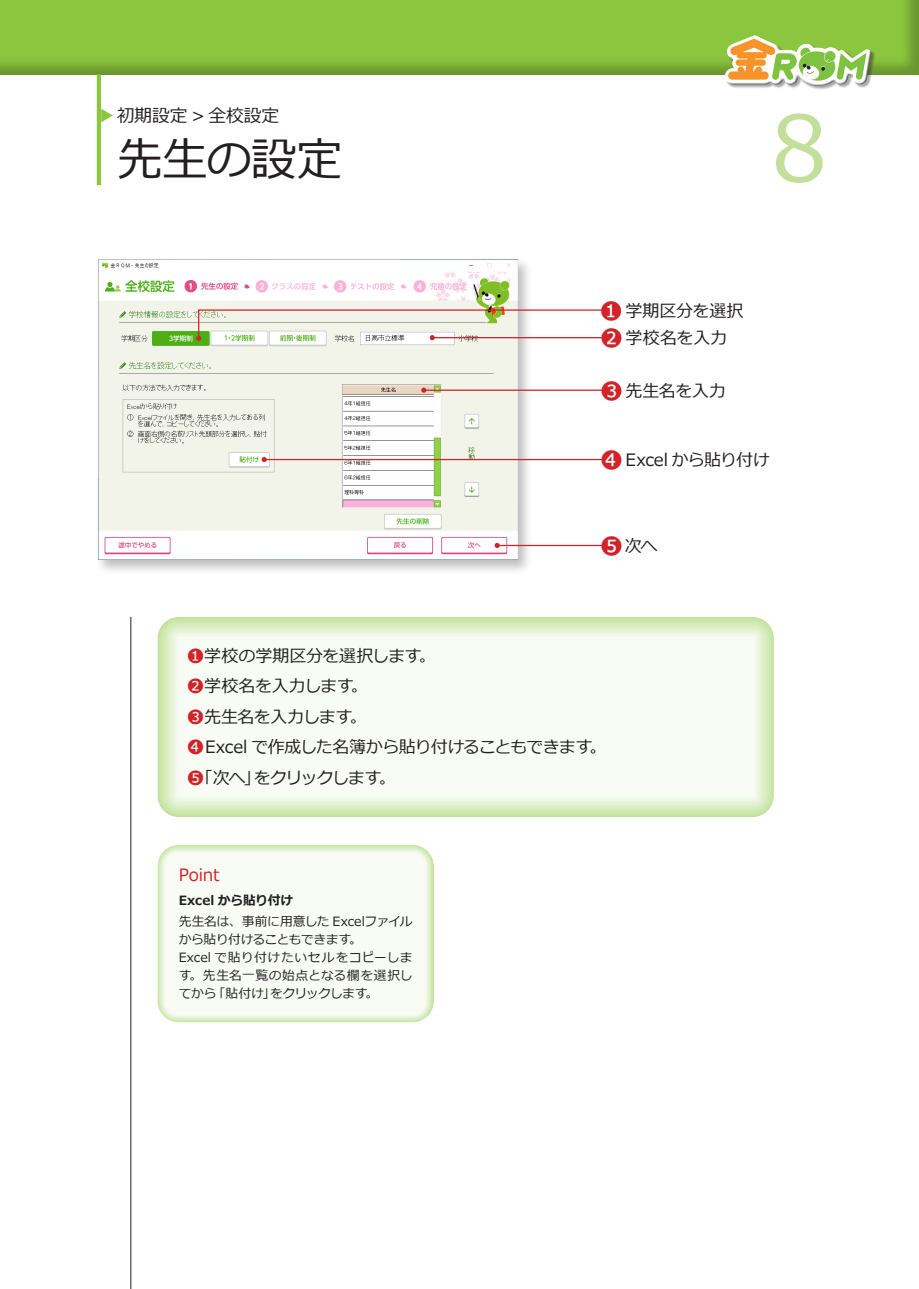
<style>
.page{position:relative;width:919px;height:1289px;background:#fff}
.page>*{position:absolute;margin:0;border:0;box-sizing:border-box;transform-origin:0 0}
.t1{font:90.3px "Meiryo UI";color:#c4df9b}
.t2{font:45.75px "Meiryo";letter-spacing:-.015em;color:#231f20}
.t3{font:17.7px "Meiryo";color:#231f20}
.t4{font:16.95px/30.6px "Meiryo";letter-spacing:-.025em;color:#231f20}
.t5{font:16.95px "Meiryo";letter-spacing:-.005em;color:#231f20}
.t6{font:16.95px "Meiryo";letter-spacing:-.01em;color:#d1232a}
.t7{font:12.75px/18.1px "Meiryo";letter-spacing:-.015em;color:#231f20}
.t8{font:700 12.75px "Meiryo";color:#231f20}
.s1{color:#8bc63e}
.s2{font-size:22.35px;color:#d1232a}
.s3{color:#d1232a}
</style>
<div class="page">
<div style="left:0;top:0;width:918px;height:77px;background:#231f20;opacity:.28"></div>
<div style="left:725px;top:36px;width:150px;height:54px;background:#231f20;opacity:.4"></div>
<div style="left:722px;top:32px;width:149px;height:52px;background:#fff;opacity:.75"></div>
<div style="left:725px;top:44px;width:149px;height:42px;background:#231f20;opacity:.75"></div>
<hr style="left:97px;top:77px;width:4px;height:106px;background:#8bc63e">
<hr style="left:130px;top:617px;width:1px;height:671px;background:#231f20">
<div style="left:144px;top:607px;width:644px;height:213px;background:#fff;opacity:.95"></div>
<div style="left:149px;top:836px;width:294px;height:189px;background:#fff;opacity:.95"></div>
<div style="left:95px;top:256px;width:438px;height:319px;background:#231f20;opacity:.3"></div>
<img style="left:98px;top:259px;width:419px;height:301px">
<hr style="left:423px;top:389px;width:179px;height:2px;background:#d1232a">
<svg style="left:421px;top:387px;width:5px;height:6px"></svg>
<hr style="left:497px;top:545px;width:105px;height:1px;background:#d1232a">
<svg style="left:494px;top:543px;width:5px;height:5px"></svg>
<svg style="left:196px;top:309px;width:407px;height:32px"></svg>
<hr style="left:264px;top:459px;width:338px;height:1px;background:#d1232a">
<svg style="left:261px;top:457px;width:6px;height:5px"></svg>
<p class="t3" style="left:97px;top:103px;width:183px"><span class="s1">▶</span> 初期設定 &gt; 全校設定</p>
<h2 class="t2" style="left:117px;top:128px;width:227px">先生の設定</h2>
<h1 class="t1" style="left:771px;top:86px;width:58px">8</h1>
<p class="t5" style="left:600px;top:298px;width:145px"><span class="s2">❶</span> 学期区分を選択</p>
<p class="t4" style="left:600px;top:323px;width:128px"><span class="s2">❷</span> 学校名を入力</p>
<p class="t4" style="left:600px;top:376px;width:127px"><span class="s2">❸</span> 先生名を入力</p>
<p class="t4" style="left:600px;top:445px;width:171px"><span class="s2">❹</span> Excel から貼り付け</p>
<p class="t4" style="left:600px;top:531px;width:59px"><span class="s2">❺</span>次へ</p>
<p class="t4" style="left:187px;top:641px;width:421px"><span class="s3">❶</span>学校の学期区分を選択します。<br><span class="s3">❷</span>学校名を入力します。<br><span class="s3">❸</span>先生名を入力します。<br><span class="s3">❹</span>Excel で作成した名簿から貼り付けることもできます。<br><span class="s3">❺</span>「次へ」をクリックします。</p>
<p class="t6" style="left:179px;top:863px;width:42px">Point</p>
<p class="t8" style="left:179px;top:891px;width:116px">Excel から貼り付け</p>
<p class="t7" style="left:179px;top:913px;width:235px">先生名は、事前に用意した Excelファイルから貼り付けることもできます。<br>Excel で貼り付けたいセルをコピーします。先生名一覧の始点となる欄を選択してから「貼付け」をクリックします。</p>
</div>
